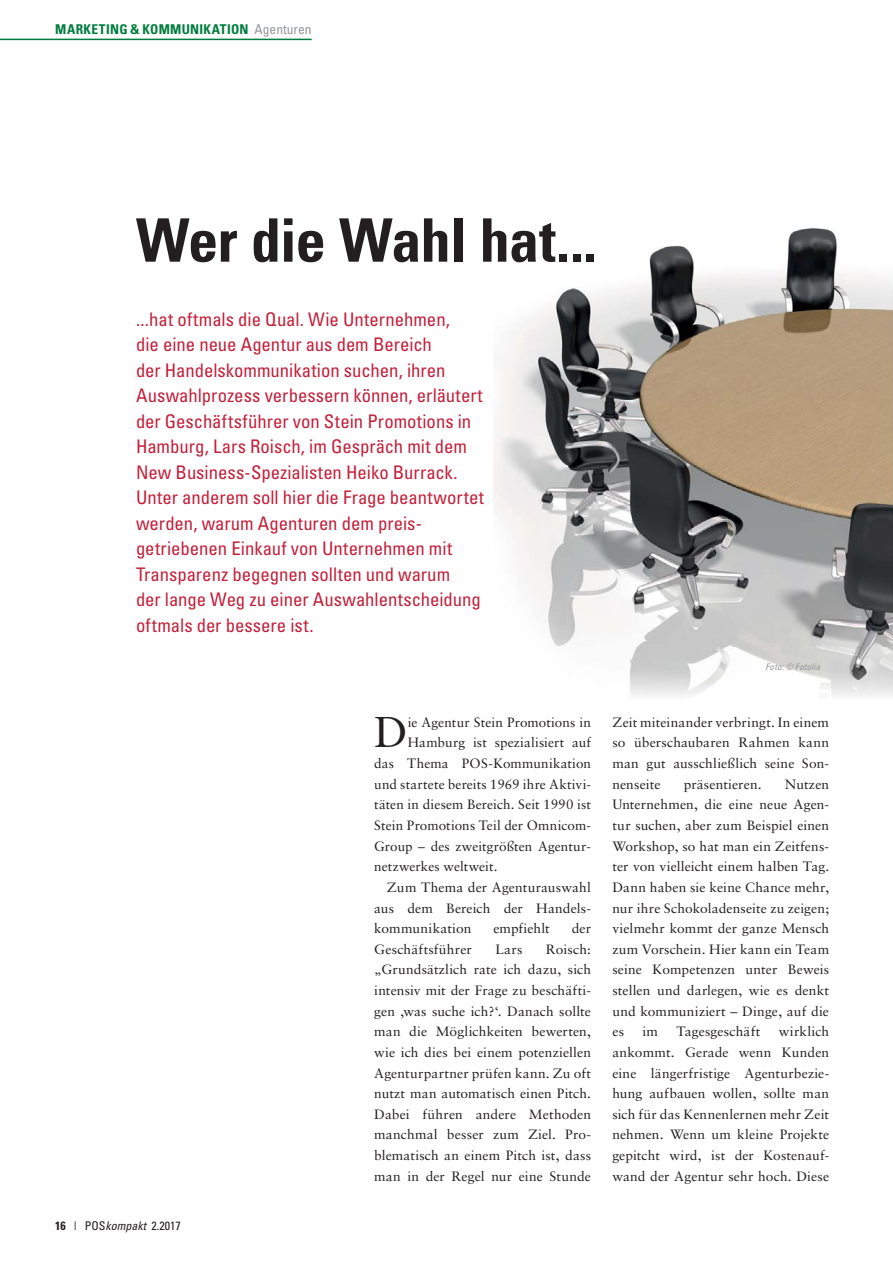
<style>
.page{position:relative;width:893px;height:1263px;background:#fff}
.page>*{position:absolute;margin:0;border:0;box-sizing:border-box;transform-origin:0 0}
.t1{font:700 condensed 60px "Univers";letter-spacing:-.015em;color:#231f20}
.t2{font:43.05px "Sabon LT Std";color:#231f20}
.t3{font:condensed 18.75px/25.5px "Univers";color:#c3203a}
.t4{font:13.5px/20.7px "Sabon LT Std";letter-spacing:.01em;color:#231f20;text-align:justify}
.t5{font:700 condensed 13.5px "Univers";letter-spacing:.02em;color:#007c3e}
.t6{font:condensed 12px "Univers";color:#231f20}
.t7{font:italic condensed 9px "Univers";letter-spacing:.025em;color:#939598}
.s1{font-weight:400;color:#939598}
.s2{font-weight:700}
.s3{font-style:italic}
.s4{font-weight:300}
</style>
<div class="page">
<hr style="left:0;top:39px;width:312px;height:1px;background:#007c3e">
<img style="left:493px;top:227px;width:399px;height:470px">
<p class="t5" style="left:55px;top:25px;width:258px">MARKETING &amp; KOMMUNIKATION <span class="s1">Agenturen</span></p>
<h1 class="t1" style="left:136px;top:218px;width:462px">Wer die Wahl hat...</h1>
<p class="t3" style="left:136px;top:308px;width:349px">...hat oftmals die Qual. Wie Unternehmen,<br>die eine neue Agentur aus dem Bereich<br>der Handelskommunikation suchen, ihren Auswahlprozess verbessern können, erläutert der Geschäftsführer von Stein Promotions in Hamburg, Lars Roisch, im Gespräch mit dem New Business-Spezialisten Heiko Burrack.<br>Unter anderem soll hier die Frage beantwortet werden, warum Agenturen dem preis&shy;getriebenen Einkauf von Unternehmen mit Transparenz begegnen sollten und warum<br>der lange Weg zu einer Auswahlentscheidung oftmals der bessere ist.</p>
<p class="t6" style="left:55px;top:1221px;width:127px"><span class="s2">16</span> | POS<span class="s3">kompakt</span> 2.2017</p>
<h2 class="t2" style="left:374px;top:712px;width:35px">D</h2>
<p class="t4" style="left:408px;top:712px;width:185px">ie Agentur Stein Promotions in</p>
<p class="t4" style="left:408px;top:733px;width:185px">Hamburg ist spezialisiert auf</p>
<p class="t4" style="left:374px;top:754px;width:218px">das Thema POS-Kommunikation</p>
<p class="t4" style="left:374px;top:774px;width:218px">und startete bereits 1969 ihre Aktivi-</p>
<p class="t4" style="left:374px;top:795px;width:218px">täten in diesem Bereich. Seit 1990 ist</p>
<p class="t4" style="left:374px;top:816px;width:218px">Stein Promotions Teil der Omnicom-</p>
<p class="t4" style="left:374px;top:836px;width:218px">Group – des zweitgrößten Agentur-</p>
<p class="t4" style="left:374px;top:857px;width:125px">netzwerkes weltweit.</p>
<p class="t4" style="left:387px;top:877px;width:206px">Zum Thema der Agenturauswahl</p>
<p class="t4" style="left:374px;top:898px;width:218px">aus dem Bereich der Handels-</p>
<p class="t4" style="left:374px;top:919px;width:99px">kommunikation</p>
<p class="t4" style="left:493px;top:919px;width:58px">empfiehlt</p>
<p class="t4" style="left:572px;top:919px;width:21px">der</p>
<p class="t4" style="left:374px;top:939px;width:99px">Geschäftsführer</p>
<p class="t4" style="left:495px;top:939px;width:28px">Lars</p>
<p class="t4" style="left:374px;top:939px;width:218px;text-indent:172px">Roisch: „Grundsätzlich rate ich dazu, sich intensiv mit der Frage zu beschäfti&shy;gen ,was suche ich?‘. Danach sollte man die Möglichkeiten bewerten, wie ich dies bei einem potenziellen Agenturpartner prüfen kann. Zu oft nutzt man automatisch einen Pitch.<br>Dabei führen andere Methoden manchmal besser zum Ziel. Pro&shy;blematisch an einem Pitch ist, dass man in der Regel nur eine Stunde</p>
<p class="t7" style="left:765px;top:664px;width:56px">Foto: <span class="s4">©</span> Fotolia</p>
<p class="t4" style="left:612px;top:712px;width:218px">Zeit miteinander verbringt. In einem so überschaubaren Rahmen kann man gut ausschließlich seine Son&shy;nenseite</p>
<p class="t4" style="left:684px;top:774px;width:79px">präsentieren.</p>
<p class="t4" style="left:612px;top:774px;width:218px;text-indent:173px">Nutzen Unternehmen, die eine neue Agen&shy;tur suchen, aber zum Beispiel einen Workshop, so hat man ein Zeitfens&shy;ter von vielleicht einem halben Tag.<br>Dann haben sie keine Chance mehr, nur ihre Schokoladenseite zu zeigen; vielmehr kommt der ganze Mensch zum Vorschein. Hier kann ein Team seine Kompetenzen unter Beweis stellen und darlegen, wie es denkt und kommuniziert – Dinge, auf die es</p>
<p class="t4" style="left:612px;top:1022px;width:218px;text-indent:166px">wirklich ankommt. Gerade wenn Kunden eine längerfristige Agenturbezie&shy;hung aufbauen wollen, sollte man sich für das Kennenlernen mehr Zeit nehmen. Wenn um kleine Projekte gepitcht wird, ist der Kostenauf&shy;wand der Agentur sehr hoch. Diese</p>
<p class="t4" style="left:642px;top:1022px;width:17px">im</p>
<p class="t4" style="left:676px;top:1022px;width:86px">Tagesgeschäft</p>
</div>
